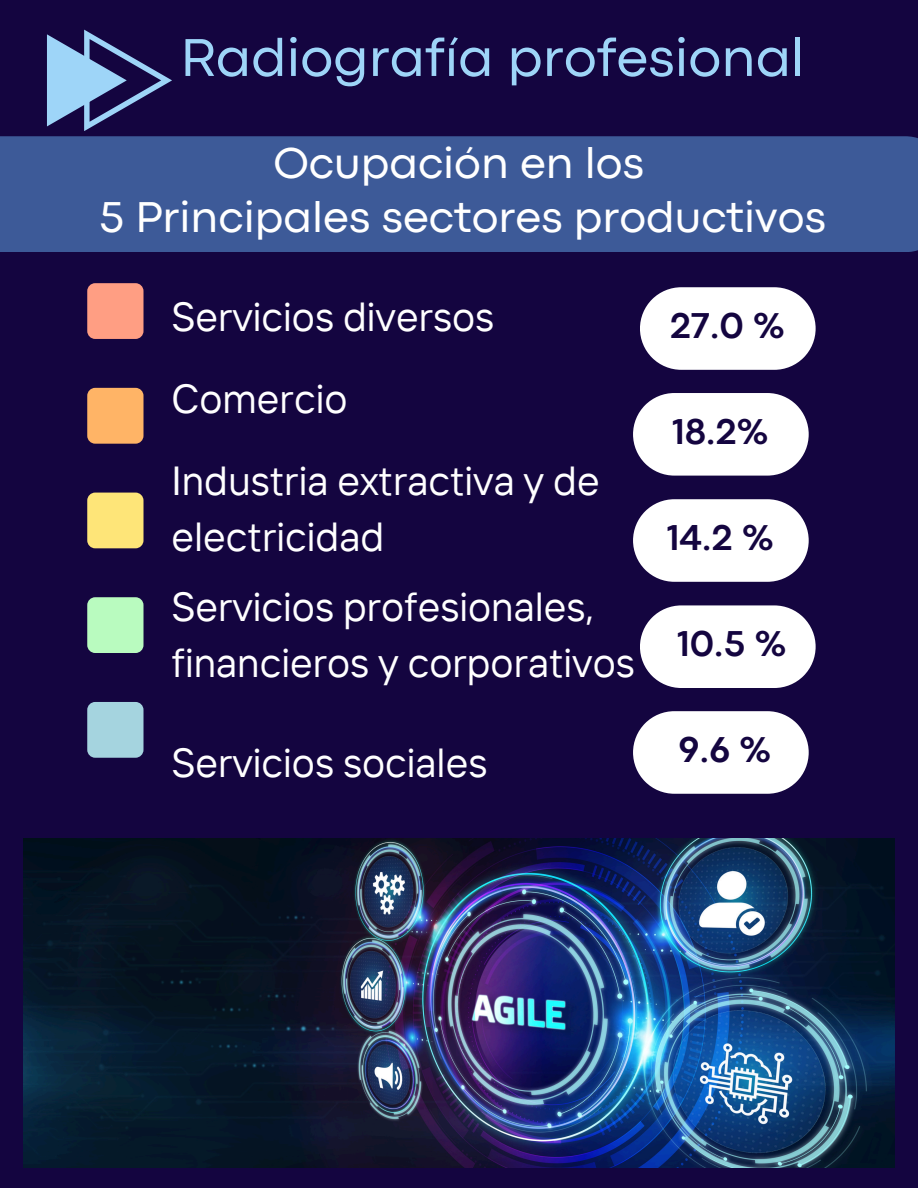
<style>
.page{position:relative;width:918px;height:1188px;background:#140540}
.page>*{position:absolute;margin:0;border:0;box-sizing:border-box;transform-origin:0 0}
.t1{font:55.5px "Codec Pro";color:#9ed5f8}
.t2{font:45px "Codec Pro";color:#fff}
.t3{font:40.5px/56.2px "TT Interphases";color:#fff}
.t4{font:700 37.5px "Codec Pro";color:#140540}
</style>
<div class="page">
<div style="left:0;top:136px;width:918px;height:116px;background:#3d5a98"></div>
<div style="left:87px;top:283px;width:57px;height:56px;background:#ff9e83;border-radius:8px"></div>
<div style="left:87px;top:388px;width:57px;height:56px;background:#ffb466;border-radius:8px"></div>
<div style="left:87px;top:493px;width:57px;height:55px;background:#fee578;border-radius:8px"></div>
<div style="left:87px;top:597px;width:57px;height:56px;background:#b9fbbf;border-radius:8px"></div>
<div style="left:87px;top:702px;width:57px;height:56px;background:#a5d4df;border-radius:8px"></div>
<img style="left:23px;top:839px;width:872px;height:329px">
<svg style="left:47px;top:30px;width:125px;height:101px"></svg>
<svg style="left:640px;top:287px;width:176px;height:83px;background:#e5e4ea"></svg>
<svg style="left:640px;top:605px;width:176px;height:83px;background:#e5e4ea"></svg>
<svg style="left:633px;top:711px;width:176px;height:83px;background:#e5e4ea"></svg>
<svg style="left:633px;top:499px;width:176px;height:83px;background:#e5e4ea"></svg>
<svg style="left:633px;top:393px;width:176px;height:83px;background:#e5e4ea"></svg>
<h1 class="t1" style="left:180px;top:38px;width:626px">Radiografía profesional</h1>
<h2 class="t2" style="left:273px;top:148px;width:372px">Ocupación en los</h2>
<p class="t2" style="left:99px;top:202px;width:729px">5 Principales sectores productivos</p>
<h2 class="t3" style="left:172px;top:288px;width:324px">Servicios diversos</h2>
<p class="t3" style="left:172px;top:370px;width:177px">Comercio</p>
<p class="t3" style="left:172px;top:452px;width:430px">Industria extractiva y de electricidad</p>
<h2 class="t3" style="left:172px;top:577px;width:465px">Servicios profesionales, financieros y corporativos</h2>
<h2 class="t3" style="left:172px;top:734px;width:317px">Servicios sociales</h2>
<p class="t4" style="left:670px;top:312px;width:117px">27.0 %</p>
<p class="t4" style="left:672px;top:418px;width:98px">18.2%</p>
<h2 class="t4" style="left:667px;top:524px;width:109px">14.2 %</h2>
<h2 class="t4" style="left:678px;top:630px;width:111px">10.5 %</h2>
<p class="t4" style="left:679px;top:736px;width:94px">9.6 %</p>
</div>
